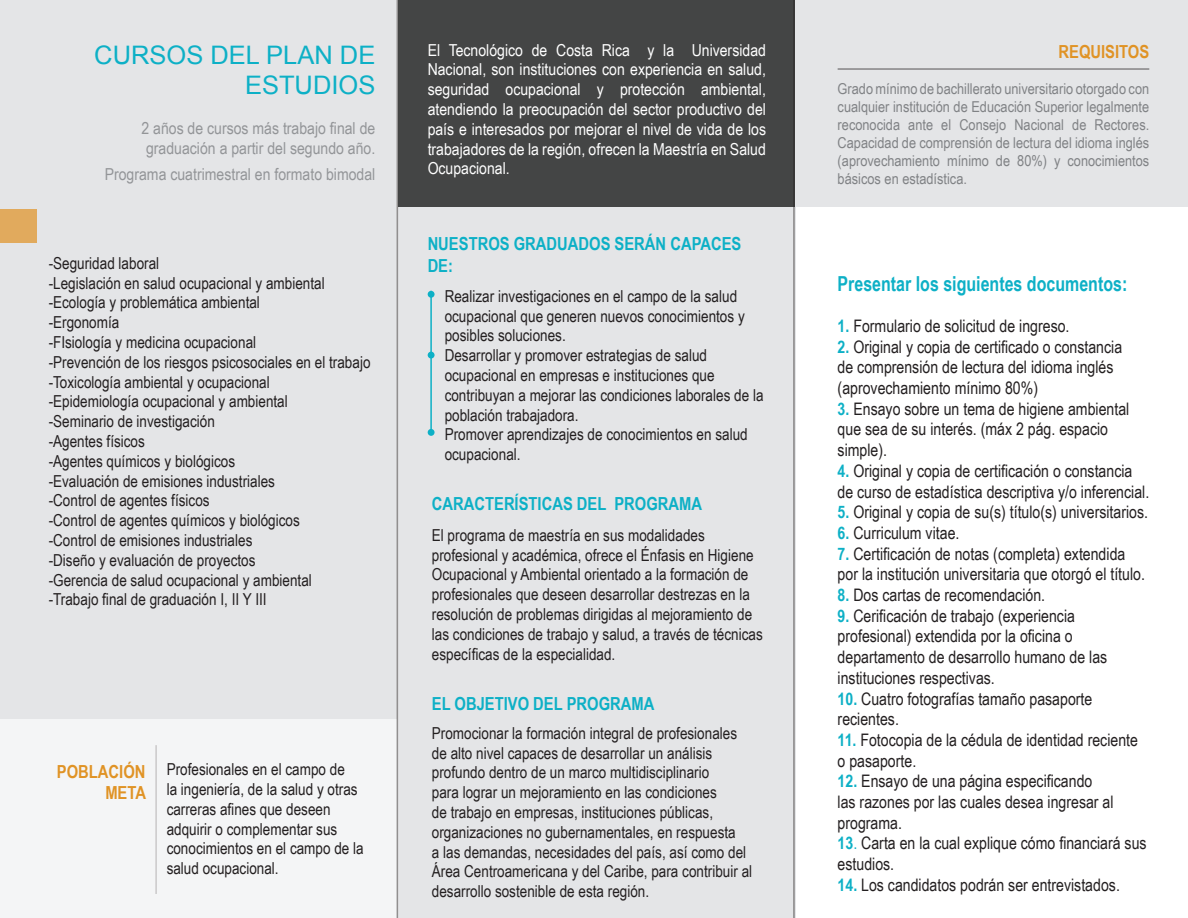
<style>
.page{position:relative;width:1188px;height:918px;background:#fff}
.page>*{position:absolute;margin:0;border:0;box-sizing:border-box;transform-origin:0 0}
.t1{font:25.5px/30.6px "Arial";color:#0db0c6;text-align:right}
.t2{font:700 20.7px "Arial Narrow";color:#0db0c6;scale:.94 1}
.t3{font:700 18px/21.6px "Arial Narrow";color:#0db0c6}
.t4{font:700 18px "Arial Narrow";color:#e09325}
.t5{font:17.25px/20.7px "Arial Narrow";color:#231f20}
.t6{font:16.5px/19.8px "Arial Narrow";color:#231f20}
.t7{font:16.5px/19.8px "Arial Narrow";color:#fff;text-align:justify;scale:1.04 1}
.t8{font:16.5px/19.8px "Arial Narrow";color:#939598;scale:1.04 1}
.t9{font:15px/18px "Arial Narrow";color:#808285;text-align:justify;scale:1.04 1}
.s1{font-weight:700;color:#0db0c6}
.s2{color:#0db0c6}
</style>
<div class="page">
<div style="left:794px;top:0;width:394px;height:207px;background:#e4e5e7"></div>
<div style="left:398px;top:0;width:397px;height:918px;background:#e4e5e7"></div>
<div style="left:398px;top:0;width:397px;height:207px;background:#444545"></div>
<div style="left:0;top:0;width:397px;height:918px;background:#e4e5e7"></div>
<div style="left:0;top:210px;width:37px;height:33px;background:#e1aa5d"></div>
<hr style="left:793px;top:0;width:2px;height:918px;background:#231f20">
<div style="left:0;top:719px;width:398px;height:199px;background:#f4f5f6"></div>
<div style="left:428px;top:429px;width:7px;height:7px;background:#0db0c6;border-radius:50%"></div>
<div style="left:428px;top:352px;width:7px;height:7px;background:#0db0c6;border-radius:50%"></div>
<div style="left:428px;top:291px;width:7px;height:7px;background:#0db0c6;border-radius:50%"></div>
<hr style="left:430px;top:291px;width:2px;height:141px;background:#0db0c6">
<hr style="left:838px;top:68px;width:311px;height:2px;background:#231f20">
<hr style="left:397px;top:0;width:1px;height:918px;background:#231f20">
<p class="t1" style="left:94px;top:40px;width:283px">CURSOS DEL PLAN DE<br>ESTUDIOS</p>
<p class="t8" style="left:141px;top:118px;width:226px">2 años de cursos más trabajo final de graduación a partir del segundo año.</p>
<p class="t8" style="left:105px;top:163px;width:262px">Programa cuatrimestral en formato bimodal</p>
<p class="t6" style="left:49px;top:252px;width:112px">-Seguridad laboral</p>
<p class="t6" style="left:49px;top:272px;width:278px">-Legislación en salud ocupacional y ambiental</p>
<p class="t6" style="left:49px;top:292px;width:213px">-Ecología y problemática ambiental</p>
<p class="t6" style="left:49px;top:312px;width:72px">-Ergonomía</p>
<p class="t6" style="left:49px;top:332px;width:209px">-FIsiología y medicina ocupacional</p>
<p class="t6" style="left:49px;top:351px;width:323px">-Prevención de los riesgos psicosociales en el trabajo</p>
<p class="t6" style="left:49px;top:371px;width:223px">-Toxicología ambiental y ocupacional</p>
<p class="t6" style="left:49px;top:391px;width:241px">-Epidemiología ocupacional y ambiental</p>
<p class="t6" style="left:49px;top:411px;width:168px">-Seminario de investigación</p>
<p class="t6" style="left:49px;top:431px;width:98px">-Agentes físicos</p>
<p class="t6" style="left:49px;top:450px;width:188px">-Agentes químicos y biológicos</p>
<p class="t6" style="left:49px;top:470px;width:228px">-Evaluación de emisiones industriales</p>
<p class="t6" style="left:49px;top:490px;width:162px">-Control de agentes físicos</p>
<p class="t6" style="left:49px;top:510px;width:253px">-Control de agentes químicos y biológicos</p>
<p class="t6" style="left:49px;top:530px;width:205px">-Control de emisiones industriales</p>
<p class="t6" style="left:49px;top:549px;width:208px">-Diseño y evaluación de proyectos</p>
<p class="t6" style="left:49px;top:569px;width:265px">-Gerencia de salud ocupacional y ambiental</p>
<p class="t6" style="left:49px;top:589px;width:219px">-Trabajo final de graduación I, II Y III</p>
<p class="t4" style="left:57px;top:758px;width:90px">POBLACIÓN</p>
<p class="t4" style="left:105px;top:779px;width:42px">META</p>
<p class="t6" style="left:167px;top:759px;width:199px">Profesionales en el campo de<br>la ingeniería, de la salud y otras carreras afines que deseen adquirir o complementar sus conocimientos en el campo de la salud ocupacional.</p>
<p class="t7" style="left:428px;top:39px;width:327px">El Tecnológico de Costa Rica y la Universidad Nacional, son instituciones con experiencia en salud, seguridad ocupacional y protección ambiental, atendiendo la preocupación del sector productivo del país e interesados por mejorar el nivel de vida de los trabajadores de la región, ofrecen la Maestría en Salud Ocupacional.</p>
<p class="t3" style="left:428px;top:232px;width:315px">NUESTROS GRADUADOS SERÁN CAPACES<br>DE:</p>
<p class="t6" style="left:445px;top:285px;width:302px">Realizar investigaciones en el campo de la salud ocupacional que generen nuevos conocimientos y posibles soluciones.</p>
<p class="t6" style="left:445px;top:345px;width:320px">Desarrollar y promover estrategias de salud ocupacional en empresas e instituciones que contribuyan a mejorar las condiciones laborales de la población trabajadora.</p>
<p class="t6" style="left:445px;top:424px;width:305px">Promover aprendizajes de conocimientos en salud ocupacional.</p>
<p class="t3" style="left:432px;top:492px;width:272px">CARACTERÍSTICAS DEL PROGRAMA</p>
<p class="t6" style="left:432px;top:525px;width:332px">El programa de maestría en sus modalidades profesional y académica, ofrece el Énfasis en Higiene Ocupacional y Ambiental orientado a la formación de profesionales que deseen desarrollar destrezas en la resolución de problemas dirigidas al mejoramiento de las condiciones de trabajo y salud, a través de técnicas específicas de la especialidad.</p>
<p class="t3" style="left:432px;top:692px;width:224px">EL OBJETIVO DEL PROGRAMA</p>
<p class="t6" style="left:432px;top:723px;width:322px">Promocionar la formación integral de profesionales de alto nivel capaces de desarrollar un análisis profundo dentro de un marco multidisciplinario<br>para lograr un mejoramiento en las condiciones<br>de trabajo en empresas, instituciones públicas, organizaciones no gubernamentales, en respuesta<br>a las demandas, necesidades del país, así como del Área Centroamericana y del Caribe, para contribuir al desarrollo sostenible de esta región.</p>
<p class="t4" style="left:1059px;top:38px;width:92px">REQUISITOS</p>
<p class="t9" style="left:838px;top:80px;width:301px">Grado mínimo de bachillerato universitario otorgado con cualquier institución de Educación Superior legalmente reconocida ante el Consejo Nacional de Rectores.<br>Capacidad de comprensión de lectura del idioma inglés (aprovechamiento mínimo de 80%) y conocimientos básicos en estadística.</p>
<p class="t2" style="left:838px;top:268px;width:310px">Presentar los siguientes documentos:</p>
<p class="t5" style="left:838px;top:315px;width:233px"><span class="s1">1.</span> Formulario de solicitud de ingreso.</p>
<p class="t5" style="left:838px;top:336px;width:286px"><span class="s1">2.</span> Original y copia de certificado o constancia de comprensión de lectura del idioma inglés (aprovechamiento mínimo 80%)</p>
<p class="t5" style="left:838px;top:398px;width:293px"><span class="s1">3.</span> Ensayo sobre un tema de higiene ambiental que sea de su interés. (máx 2 pág. espacio simple).</p>
<p class="t5" style="left:838px;top:460px;width:313px"><span class="s1">4.</span> Original y copia de certificación o constancia de curso de estadística descriptiva y/o inferencial.</p>
<p class="t5" style="left:838px;top:501px;width:312px"><span class="s1">5.</span> Original y copia de su(s) título(s) universitarios.</p>
<p class="t5" style="left:838px;top:522px;width:123px"><span class="s1">6.</span> Curriculum vitae.</p>
<p class="t5" style="left:838px;top:543px;width:309px"><span class="s1">7.</span> Certificación de notas (completa) extendida por la institución universitaria que otorgó el título.</p>
<p class="t5" style="left:838px;top:584px;width:209px"><span class="s1">8.</span> Dos cartas de recomendación.</p>
<p class="t5" style="left:838px;top:605px;width:271px"><span class="s1">9.</span> Cerificación de trabajo (experiencia profesional) extendida por la oficina o departamento de desarrollo humano de las instituciones respectivas.</p>
<p class="t5" style="left:838px;top:688px;width:256px"><span class="s1">10.</span> Cuatro fotografías tamaño pasaporte recientes.</p>
<p class="t5" style="left:838px;top:729px;width:302px"><span class="s1">11.</span> Fotocopia de la cédula de identidad reciente o pasaporte.</p>
<p class="t5" style="left:838px;top:770px;width:277px"><span class="s1">12.</span> Ensayo de una página especificando las razones por las cuales desea ingresar al programa.</p>
<p class="t5" style="left:838px;top:832px;width:311px"><span class="s1">13</span><span class="s2">.</span> Carta en la cual explique cómo financiará sus estudios.</p>
<p class="t5" style="left:838px;top:874px;width:284px"><span class="s1">14.</span> Los candidatos podrán ser entrevistados.</p>
</div>
